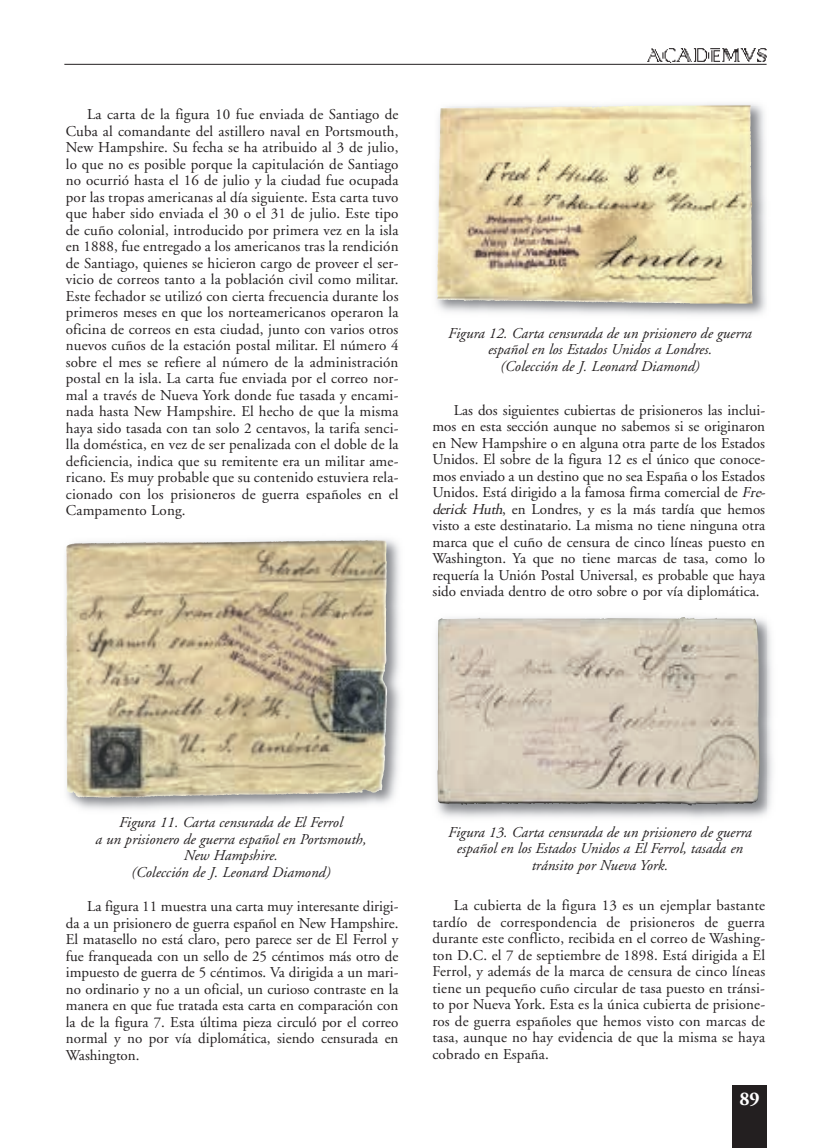
<style>
.page{position:relative;width:830px;height:1148px;background:#fff}
.page>*{position:absolute;margin:0;border:0;box-sizing:border-box;transform-origin:0 0}
.t1{font:700 19.5px "Adobe Garamond";color:#fff}
.t2{font:15px/16.5px "Adobe Garamond";color:#231f20;text-align:justify}
.t3{font:italic 15px/16.5px "Adobe Garamond";color:#231f20;text-align:center}
.s1{font-style:italic}
</style>
<div class="page">
<div style="left:732px;top:1085px;width:34px;height:63px;background:#231f20"></div>
<img style="left:645px;top:48px;width:122px;height:16px">
<hr style="left:64px;top:64px;width:702px;height:1px;background:#231f20">
<img style="left:66px;top:539px;width:334px;height:271px">
<img style="left:66px;top:540px;width:321px;height:251px">
<img style="left:436px;top:104px;width:330px;height:211px">
<img style="left:437px;top:106px;width:181px;height:193px">
<img style="left:436px;top:618px;width:337px;height:200px">
<img style="left:437px;top:617px;width:322px;height:188px">
<p class="t2" style="left:66px;top:107px;width:334px;text-indent:21px">La carta de la figura 10 fue enviada de Santiago de Cuba al comandante del astillero naval en Portsmouth, New Hampshire. Su fecha se ha atribuido al 3 de julio, lo que no es posible porque la capitulación de Santiago no ocurrió hasta el 16 de julio y la ciudad fue ocupada por las tropas americanas al día siguiente. Esta carta tuvo que haber sido enviada el 30 o el 31 de julio. Este tipo de cuño colonial, introducido por primera vez en la isla en 1888, fue entregado a los americanos tras la rendición de Santiago, quienes se hicieron cargo de proveer el ser&shy;vicio de correos tanto a la población civil como militar.<br>Este fechador se utilizó con cierta frecuencia durante los primeros meses en que los norteamericanos operaron la oficina de correos en esta ciudad, junto con varios otros nuevos cuños de la estación postal militar. El número 4 sobre el mes se refiere al número de la administración postal en la isla. La carta fue enviada por el correo nor&shy;mal a través de Nueva York donde fue tasada y encami&shy;nada hasta New Hampshire. El hecho de que la misma haya sido tasada con tan solo 2 centavos, la tarifa senci&shy;lla doméstica, en vez de ser penalizada con el doble de la deficiencia, indica que su remitente era un militar ame&shy;ricano. Es muy probable que su contenido estuviera rela&shy;cionado con los prisioneros de guerra españoles en el Campamento Long.</p>
<p class="t3" style="left:448px;top:326px;width:305px">Figura 12. Carta censurada de un prisionero de guerra español en los Estados Unidos a Londres.<br>(Colección de J. Leonard Diamond)</p>
<p class="t2" style="left:432px;top:403px;width:337px;text-align:left;text-indent:21px">Las dos siguientes cubiertas de prisioneros las inclui&shy;mos en esta sección aunque no sabemos si se originaron en New Hampshire o en alguna otra parte de los Estados Unidos. El sobre de la figura 12 es el único que conoce&shy;mos enviado a un destino que no sea España o los Estados Unidos. Está dirigido a la famosa firma comercial de <span class="s1">Fre&shy;derick Huth</span>, en Londres, y es la más tardía que hemos visto a este destinatario. La misma no tiene ninguna otra marca que el cuño de censura de cinco líneas puesto en Washington. Ya que no tiene marcas de tasa, como lo requería la Unión Postal Universal, es probable que haya sido enviada dentro de otro sobre o por vía diplomática.</p>
<p class="t3" style="left:95px;top:816px;width:272px">Figura 11. Carta censurada de El Ferrol<br>a un prisionero de guerra español en Portsmouth, New Hampshire.<br>(Colección de J. Leonard Diamond)</p>
<p class="t2" style="left:66px;top:899px;width:334px;text-indent:21px">La figura 11 muestra una carta muy interesante dirigi&shy;da a un prisionero de guerra español en New Hampshire.<br>El matasello no está claro, pero parece ser de El Ferrol y fue franqueada con un sello de 25 céntimos más otro de impuesto de guerra de 5 céntimos. Va dirigida a un mari&shy;no ordinario y no a un oficial, un curioso contraste en la manera en que fue tratada esta carta en comparación con la de la figura 7. Esta última pieza circuló por el correo normal y no por vía diplomática, siendo censurada en Washington.</p>
<p class="t3" style="left:448px;top:825px;width:305px">Figura 13. Carta censurada de un prisionero de guerra español en los Estados Unidos a El Ferrol, tasada en tránsito por Nueva York.</p>
<p class="t2" style="left:432px;top:898px;width:334px;text-indent:21px">La cubierta de la figura 13 es un ejemplar bastante tardío de correspondencia de prisioneros de guerra durante este conflicto, recibida en el correo de Washing&shy;ton D.C. el 7 de septiembre de 1898. Está dirigida a El Ferrol, y además de la marca de censura de cinco líneas tiene un pequeño cuño circular de tasa puesto en tránsi&shy;to por Nueva York. Esta es la única cubierta de prisione&shy;ros de guerra españoles que hemos visto con marcas de tasa, aunque no hay evidencia de que la misma se haya cobrado en España.</p>
<h1 class="t1" style="left:739px;top:1090px;width:22px">89</h1>
</div>
